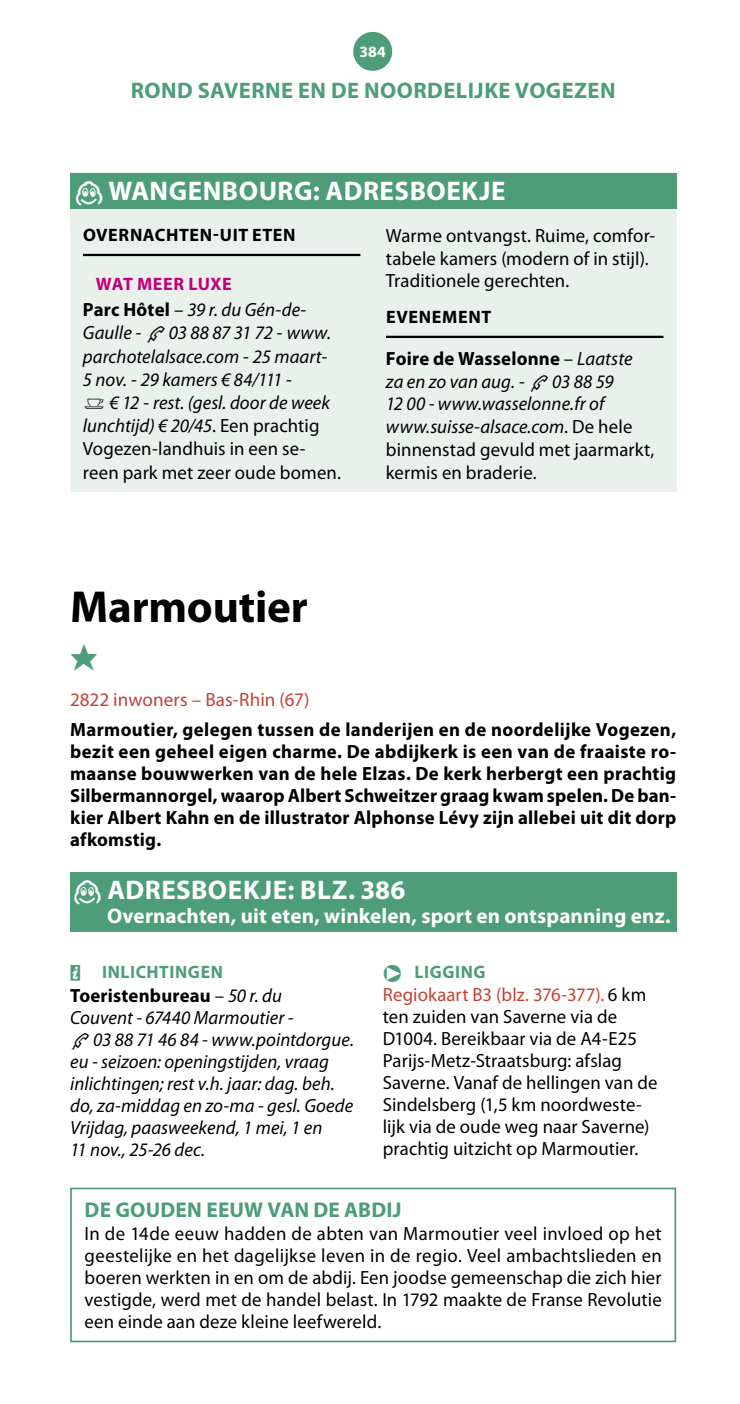
<style>
.page{position:relative;width:740px;height:1404px;background:#fff}
.page>*{position:absolute;margin:0;border:0;box-sizing:border-box;transform-origin:0 0}
.t1{font:700 45px "Myriad Pro";letter-spacing:-.005em;color:#000}
.t2{font:45px "Michelin";color:#4d9d79}
.t3{font:700 27px "Myriad Pro";letter-spacing:.02em;color:#fff}
.t4{font:700 22.5px "Myriad Pro";letter-spacing:.02em;color:#4d9d79}
.t5{font:700 21.38px "Myriad Pro";letter-spacing:.01em;color:#4d9d79}
.t6{font:700 21.15px "Myriad Pro";letter-spacing:.005em;color:#fff}
.t7{font:19.12px/21.8px "Myriad Pro";letter-spacing:.01em;color:#000}
.t8{font:italic 19.12px/22.1px "Myriad Pro";letter-spacing:.005em;color:#000}
.t9{font:700 19.12px/21.8px "Myriad Pro";letter-spacing:.01em;color:#000;text-align:justify}
.t10{font:19.12px "Myriad Pro";letter-spacing:.005em;color:#c34234}
.t11{font:700 18px "Myriad Pro";letter-spacing:.035em;color:#000}
.t12{font:700 18px "Myriad Pro";letter-spacing:.035em;color:#4d9d79}
.t13{font:700 18px "Myriad Pro";letter-spacing:.03em;color:#c10077}
.t14{font:700 15.75px "Myriad Pro";color:#fff}
.s1{font-family:"Michelin";font-weight:400}
.s2{font-weight:700;font-style:normal}
.s3{font-style:normal}
.s4{font-family:"Michelin";font-style:normal}
.s5{font-family:"Michelin";font-weight:400;font-size:19.12px}
.s6{color:#c34234}
</style>
<div class="page">
<div style="left:353px;top:32px;width:39px;height:39px;background:#4d9d79;border-radius:50%"></div>
<div style="left:70px;top:172px;width:606px;height:319px;background:#eaf1ec"></div>
<hr style="left:83px;top:254px;width:277px;height:2px;background:#000">
<hr style="left:386px;top:336px;width:277px;height:2px;background:#000">
<div style="left:70px;top:1187px;width:606px;height:155px;border:2px solid #4d9d79"></div>
<div style="left:70px;top:173px;width:606px;height:35px;background:#4d9d79"></div>
<div style="left:70px;top:872px;width:606px;height:59px;background:#4d9d79"></div>
<p class="t14" style="left:359px;top:42px;width:28px">384</p>
<p class="t4" style="left:131px;top:75px;width:486px">ROND SAVERNE EN DE NOORDELIJKE VOGEZEN</p>
<h2 class="t3" style="left:75px;top:173px;width:432px"><span class="s1">y</span>WANGENBOURG: ADRESBOEKJE</h2>
<p class="t11" style="left:83px;top:223px;width:214px">OVERNACHTEN-UIT ETEN</p>
<p class="t13" style="left:96px;top:272px;width:137px">WAT MEER LUXE</p>
<p class="t8" style="left:83px;top:298px;width:260px;line-height:23.2px"><span class="s2">Parc Hôtel</span> <span class="s3">–</span> 39 r. du Gén-de-<br>Gaulle <span class="s3">-</span> <span class="s4">t</span>03 88 87 31 72 <span class="s3">-</span> www. parchotelalsace.com <span class="s3">-</span> 25 maart-<br>5 nov. <span class="s3">-</span> 29 kamers € 84/111 <span class="s3">-<br></span><span class="s4">:</span> € 12 <span class="s3">-</span> rest. (gesl. door de week lunchtijd) € 20/45<span class="s3">. Een prachtig<br>Vogezen-landhuis in een se&shy;reen park met zeer oude bomen.</span></p>
<p class="t7" style="left:386px;top:224px;width:271px;line-height:22.7px">Warme ontvangst. Ruime, comfor&shy;tabele kamers (modern of in stijl).<br>Traditionele gerechten.</p>
<p class="t11" style="left:386px;top:305px;width:107px">EVENEMENT</p>
<p class="t8" style="left:386px;top:347px;width:270px;line-height:22.7px"><span class="s2">Foire de Wasselonne</span> <span class="s3">–</span> Laatste za en zo van aug. <span class="s3">-</span> <span class="s4">t</span>03 88 59<br>12 00 - www.wasselonne.fr of www.suisse-alsace.com<span class="s3">. De hele binnenstad gevuld met jaarmarkt, kermis en braderie.</span></p>
<h1 class="t1" style="left:70px;top:577px;width:239px">Marmoutier</h1>
<h1 class="t2" style="left:70px;top:628px;width:30px">a</h1>
<p class="t10" style="left:70px;top:687px;width:241px">2822 inwoners – Bas-Rhin (67)</p>
<p class="t9" style="left:70px;top:717px;width:608px">Marmoutier, gelegen tussen de landerijen en de noordelijke Vogezen, bezit een geheel eigen charme. De abdijkerk is een van de fraaiste ro&shy;maanse bouwwerken van de hele Elzas. De kerk herbergt een prachtig Silbermannorgel, waarop Albert Schweitzer graag kwam spelen. De ban&shy;kier Albert Kahn en de illustrator Alphonse Lévy zijn allebei uit dit dorp afkomstig.</p>
<h2 class="t3" style="left:73px;top:871px;width:334px"><span class="s1">y</span> ADRESBOEKJE: BLZ. 386</h2>
<p class="t6" style="left:107px;top:902px;width:565px">Overnachten, uit eten, winkelen, sport en ontspanning enz.</p>
<p class="t12" style="left:70px;top:959px;width:154px"><span class="s5">i</span> INLICHTINGEN</p>
<p class="t8" style="left:70px;top:983px;width:285px"><span class="s2">Toeristenbureau</span> <span class="s3">–</span> 50 r. du<br>Couvent - 67440 Marmoutier -<br><span class="s4">t</span>03 88 71 46 84 - www.pointdorgue. eu - seizoen: openingstijden, vraag inlichtingen; rest v.h. jaar: dag. beh. do, za-middag en zo-ma - gesl. Goede<br>Vrijdag, paasweekend, 1 mei, 1 en<br>11 nov., 25-26 dec.</p>
<p class="t12" style="left:383px;top:959px;width:104px"><span class="s5">Ñ</span> LIGGING</p>
<p class="t7" style="left:383px;top:983px;width:276px"><span class="s6">Regiokaart B3 (blz. 376-377).</span> 6 km ten zuiden van Saverne via de D1004. Bereikbaar via de A4-E25<br>Parijs-Metz-Straatsburg: afslag Saverne. Vanaf de hellingen van de Sindelsberg (1,5 km noordweste&shy;lijk via de oude weg naar Saverne) prachtig uitzicht op Marmoutier.</p>
<p class="t5" style="left:85px;top:1195px;width:318px">DE GOUDEN EEUW VAN DE ABDIJ</p>
<p class="t7" style="left:85px;top:1222px;width:579px;text-align:justify">In de 14de eeuw hadden de abten van Marmoutier veel invloed op het geestelijke en het dagelijkse leven in de regio. Veel ambachtslieden en boeren werkten in en om de abdij. Een joodse gemeenschap die zich hier vestigde, werd met de handel belast. In 1792 maakte de Franse Revolutie een einde aan deze kleine leefwereld.</p>
</div>
